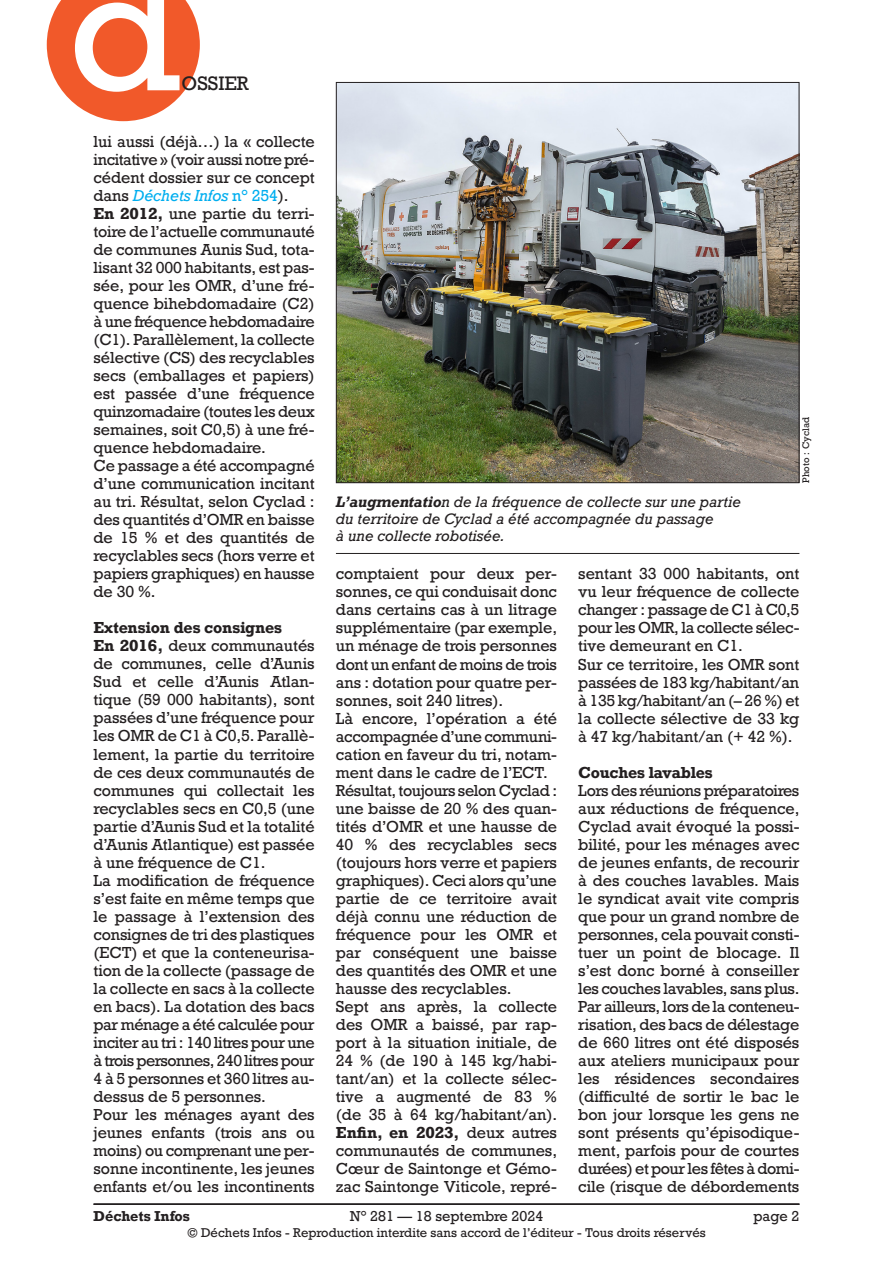
<style>
.page{position:relative;width:893px;height:1263px;background:#fff}
.page>*{position:absolute;margin:0;border:0;box-sizing:border-box;transform-origin:0 0}
.t1{font:166.5px "Rockwell";color:#fff}
.t2{font:18.3px "Rockwell";color:#231f20}
.Texte_courant{font:15px/18px "Rockwell";letter-spacing:-.005em;color:#231f20;text-align:justify}
.Texte_courant-2{font:700 15px "Rockwell";letter-spacing:-.02em;color:#231f20}
.Légende_photo{font:italic 14.25px/17.2px "Rockwell";color:#231f20}
.t3{font:13.5px "Rockwell";color:#231f20}
.t4{font:700 13.5px "Rockwell";color:#231f20}
.t5{font:12px "Rockwell";color:#231f20}
.Crédit_photo{font:9px "Rockwell";letter-spacing:.015em;color:#231f20}
.s1{font-style:italic;color:#00aeef}
.s2{color:#00aeef}
.s3{font-weight:700}
</style>
<div class="page">
<hr style="left:94px;top:1203px;width:705px;height:2px;background:#231f20">
<img style="left:338px;top:84px;width:459px;height:397px">
<hr style="left:336px;top:553px;width:463px;height:1px;background:#231f20">
<svg style="left:47px;top:0;width:153px;height:121px;background:#f3734b"></svg>
<h1 class="t1" style="left:69px;top:-73px;width:114px">d</h1>
<p class="t2" style="left:182px;top:72px;width:69px">OSSIER</p>
<p class="Texte_courant" style="left:94px;top:133px;width:223px">lui aussi (déjà…) la « collecte incitative » (voir aussi notre pré&shy;cédent dossier sur ce concept dans <span class="s1">Déchets Infos</span> <span class="s2">n° 254</span>).</p>
<p class="Texte_courant" style="left:94px;top:205px;width:223px"><span class="s3">En 2012,</span> une partie du terri&shy;toire de l’actuelle communauté de communes Aunis Sud, tota&shy;lisant 32 000 habitants, est pas&shy;sée, pour les OMR, d’une fré&shy;quence bihebdomadaire (C2) à une fréquence hebdomadaire (C1). Parallèlement, la collecte sélective (CS) des recyclables secs (emballages et papiers) est passée d’une fréquence quinzomadaire (toutes les deux semaines, soit C0,5) à une fré&shy;quence hebdomadaire.</p>
<p class="Texte_courant" style="left:94px;top:457px;width:223px">Ce passage a été accompagné d’une communication incitant au tri. Résultat, selon Cyclad : des quantités d’OMR en baisse de 15 % et des quantités de recyclables secs (hors verre et papiers graphiques) en hausse de 30 %.</p>
<p class="Texte_courant-2" style="left:94px;top:618px;width:190px">Extension des consignes</p>
<p class="Texte_courant" style="left:94px;top:637px;width:223px"><span class="s3">En 2016,</span> deux communautés de communes, celle d’Aunis Sud et celle d’Aunis Atlan&shy;tique (59 000 habitants), sont passées d’une fréquence pour les OMR de C1 à C0,5. Parallè&shy;lement, la partie du territoire de ces deux communautés de communes qui collectait les recyclables secs en C0,5 (une partie d’Aunis Sud et la totalité d’Aunis Atlantique) est passée à une fréquence de C1.</p>
<p class="Texte_courant" style="left:94px;top:871px;width:223px">La modification de fréquence s’est faite en même temps que le passage à l’extension des consignes de tri des plastiques (ECT) et que la conteneurisa&shy;tion de la collecte (passage de la collecte en sacs à la collecte en bacs). La dotation des bacs par ménage a été calculée pour inciter au tri : 140 litres pour une à trois personnes, 240 litres pour 4 à 5 personnes et 360 litres au&shy;dessus de 5 personnes.</p>
<p class="Texte_courant" style="left:94px;top:1105px;width:223px">Pour les ménages ayant des jeunes enfants (trois ans ou moins) ou comprenant une per&shy;sonne incontinente, les jeunes enfants et/ou les incontinents</p>
<p class="Légende_photo" style="left:336px;top:493px;width:407px"><span class="s3">L’augmentatio</span>n de la fréquence de collecte sur une partie du territoire de Cyclad a été accompagnée du passage<br>à une collecte robotisée.</p>
<p class="Crédit_photo" style="left:800px;top:483px;width:68px;rotate:-90deg">Photo : Cyclad</p>
<p class="Texte_courant" style="left:336px;top:565px;width:223px">comptaient pour deux per&shy;sonnes, ce qui conduisait donc dans certains cas à un litrage supplémentaire (par exemple, un ménage de trois personnes dont un enfant de moins de trois ans : dotation pour quatre per&shy;sonnes, soit 240 litres).</p>
<p class="Texte_courant" style="left:336px;top:709px;width:223px">Là encore, l’opération a été accompagnée d’une communi&shy;cation en faveur du tri, notam&shy;ment dans le cadre de l’ECT.</p>
<p class="Texte_courant" style="left:336px;top:781px;width:223px">Résultat, toujours selon Cyclad : une baisse de 20 % des quan&shy;tités d’OMR et une hausse de 40 % des recyclables secs (toujours hors verre et papiers graphiques). Ceci alors qu’une partie de ce territoire avait déjà connu une réduction de fréquence pour les OMR et par conséquent une baisse des quantités des OMR et une hausse des recyclables.</p>
<p class="Texte_courant" style="left:336px;top:997px;width:223px">Sept ans après, la collecte des OMR a baissé, par rap&shy;port à la situation initiale, de 24 % (de 190 à 145 kg/habi&shy;tant/an) et la collecte sélec&shy;tive a augmenté de 83 % (de 35 à 64 kg/habitant/an).<br><span class="s3">Enfin, en 2023,</span> deux autres communautés de communes, Cœur de Saintonge et Gémo&shy;zac Saintonge Viticole, repré-</p>
<p class="Texte_courant" style="left:578px;top:565px;width:223px">sentant 33 000 habitants, ont vu leur fréquence de collecte changer : passage de C1 à C0,5 pour les OMR, la collecte sélec&shy;tive demeurant en C1.</p>
<p class="Texte_courant" style="left:578px;top:655px;width:223px">Sur ce territoire, les OMR sont passées de 183 kg/habitant/an à 135 kg/habitant/an (– 26 %) et la collecte sélective de 33 kg à 47 kg/habitant/an (+ 42 %).</p>
<p class="Texte_courant-2" style="left:578px;top:762px;width:136px">Couches lavables</p>
<p class="Texte_courant" style="left:578px;top:781px;width:223px">Lors des réunions préparatoires aux réductions de fréquence, Cyclad avait évoqué la possi&shy;bilité, pour les ménages avec de jeunes enfants, de recourir à des couches lavables. Mais le syndicat avait vite compris que pour un grand nombre de personnes, cela pouvait consti&shy;tuer un point de blocage. Il s’est donc borné à conseiller les couches lavables, sans plus.</p>
<p class="Texte_courant" style="left:578px;top:997px;width:223px">Par ailleurs, lors de la conteneu&shy;risation, des bacs de délestage de 660 litres ont été disposés aux ateliers municipaux pour les résidences secondaires (difficulté de sortir le bac le bon jour lorsque les gens ne sont présents qu’épisodique&shy;ment, parfois pour de courtes durées) et pour les fêtes à domi&shy;cile (risque de débordements</p>
<p class="t4" style="left:94px;top:1207px;width:98px">Déchets Infos</p>
<p class="t3" style="left:350px;top:1207px;width:195px">N° 281 — 18 septembre 2024</p>
<p class="t3" style="left:753px;top:1207px;width:48px">page 2</p>
<p class="t5" style="left:187px;top:1225px;width:520px">© Déchets Infos - Reproduction interdite sans accord de l’éditeur - Tous droits réservés</p>
</div>
